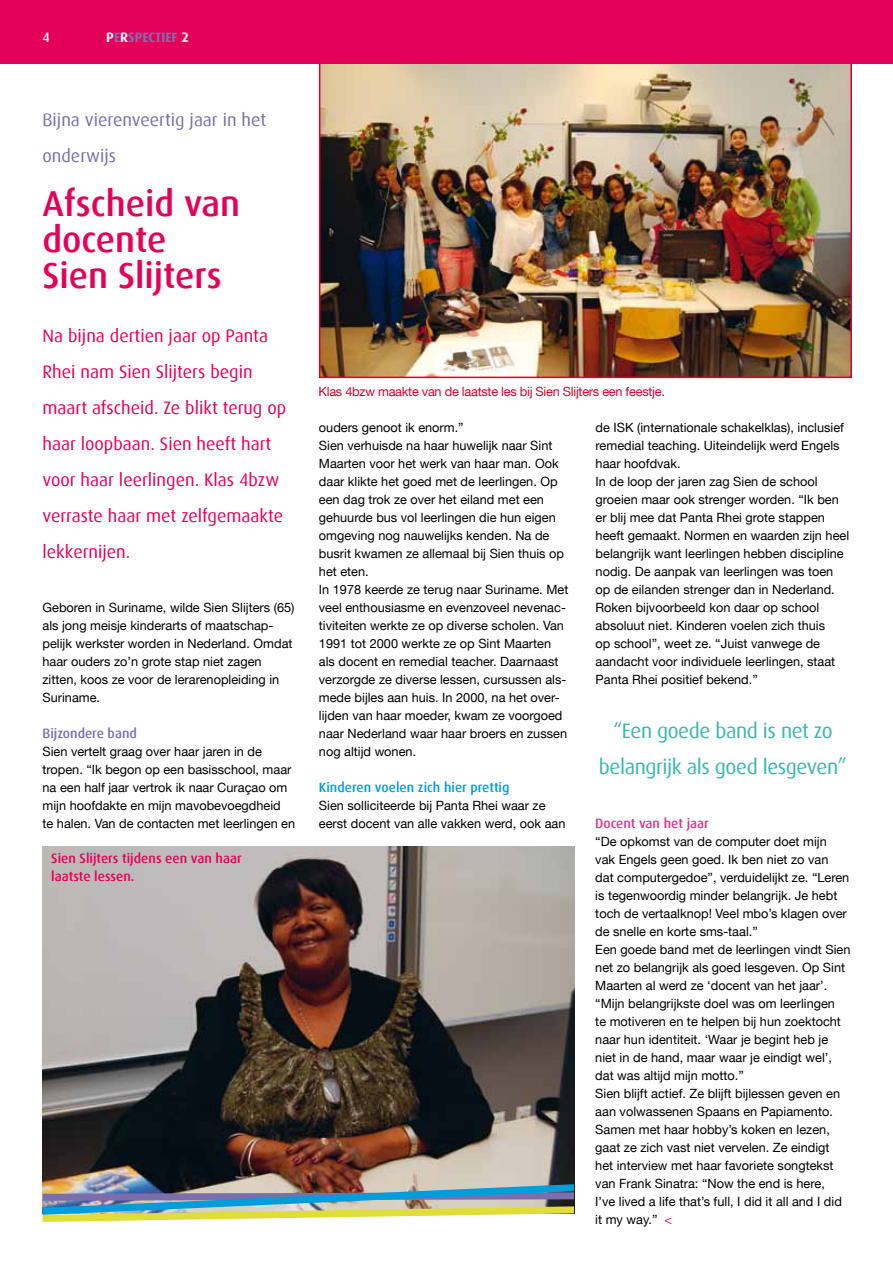
<style>
.page{position:relative;width:893px;height:1263px;background:#fff}
.page>*{position:absolute;margin:0;border:0;box-sizing:border-box;transform-origin:0 0}
.t1{font:500 36px/36px "Dax";color:#e30059}
.t2{font:21px/36px "Dax";letter-spacing:-.02em;color:#3eb5ac;text-align:center}
.t3{font:18px/36px "Dax";color:#e30059}
.t4{font:18px/36px "Dax";color:#7a6fac}
.t5{font:500 13.5px/18px "Dax";color:#e30059}
.t6{font:500 13.5px "Dax";color:#009ddb}
.t7{font:500 13.5px "Dax";color:#e13288}
.t8{font:500 13.5px "Dax";color:#7a6fac}
.t9{font:700 13.5px "Dax";color:#7c70ad}
.t10{font:500 13.5px "Dax";color:#fff}
.t11{font:12.75px/18px "Helvetica Neue LT";color:#000}
.t12{font:12.75px "Helvetica Neue LT";letter-spacing:-.02em;color:#dc002f}
.s1{color:#fff}
.s2{color:#e30059}
</style>
<div class="page">
<img style="left:322px;top:64px;width:527px;height:311px">
<div style="left:319px;top:54px;width:533px;height:324px;border:2px solid #dc002f"></div>
<img style="left:43px;top:846px;width:531px;height:338px">
<img style="left:43px;top:1184px;width:531px;height:38px">
<div style="left:0;top:0;width:893px;height:64px;background:#e30059"></div>
<p class="t10" style="left:43px;top:30px;width:9px">4</p>
<p class="t9" style="left:106px;top:30px;width:84px"><span class="s1">P</span>E<span class="s1">R</span>SPECTIEF <span class="s1">2</span></p>
<h3 class="t4" style="left:43px;top:102px;width:225px">Bijna vierenveertig jaar in het onderwijs</h3>
<h1 class="t1" style="left:43px;top:186px;width:199px">Afscheid van docente<br>Sien Slijters</h1>
<h3 class="t3" style="left:43px;top:318px;width:245px">Na bijna dertien jaar op Panta<br>Rhei nam Sien Slijters begin maart afscheid. Ze blikt terug op haar loopbaan. Sien heeft hart voor haar leerlingen. Klas 4bzw verraste haar met zelfgemaakte lekkernijen.</h3>
<p class="t11" style="left:43px;top:598px;width:253px">Geboren in Suriname, wilde Sien Slijters (65) als jong meisje kinderarts of maatschap&shy;pelijk werkster worden in Nederland. Omdat haar ouders zo’n grote stap niet zagen zitten, koos ze voor de lerarenopleiding in Suriname.</p>
<p class="t8" style="left:43px;top:726px;width:96px">Bijzondere band</p>
<p class="t11" style="left:43px;top:742px;width:254px">Sien vertelt graag over haar jaren in de tropen. “Ik begon op een basisschool, maar na een half jaar vertrok ik naar Curaçao om mijn hoofdakte en mijn mavobevoegdheid<br>te halen. Van de contacten met leerlingen en</p>
<p class="t5" style="left:51px;top:849px;width:192px">Sien Slijters tijdens een van haar laatste lessen.</p>
<p class="t12" style="left:319px;top:384px;width:348px">Klas 4bzw maakte van de laatste les bij Sien Slijters een feestje.</p>
<p class="t11" style="left:319px;top:418px;width:251px">ouders genoot ik enorm.”<br>Sien verhuisde na haar huwelijk naar Sint Maarten voor het werk van haar man. Ook daar klikte het goed met de leerlingen. Op een dag trok ze over het eiland met een gehuurde bus vol leerlingen die hun eigen omgeving nog nauwelijks kenden. Na de busrit kwamen ze allemaal bij Sien thuis op het eten.<br>In 1978 keerde ze terug naar Suriname. Met veel enthousiasme en evenzoveel nevenac&shy;tiviteiten werkte ze op diverse scholen. Van 1991 tot 2000 werkte ze op Sint Maarten als docent en remedial teacher. Daarnaast verzorgde ze diverse lessen, cursussen als&shy;mede bijles aan huis. In 2000, na het over&shy;lijden van haar moeder, kwam ze voorgoed naar Nederland waar haar broers en zussen nog altijd wonen.</p>
<p class="t6" style="left:319px;top:780px;width:192px">Kinderen voelen zich hier prettig</p>
<p class="t11" style="left:319px;top:796px;width:248px">Sien solliciteerde bij Panta Rhei waar ze eerst docent van alle vakken werd, ook aan</p>
<p class="t11" style="left:596px;top:418px;width:255px">de ISK (internationale schakelklas), inclusief remedial teaching. Uiteindelijk werd Engels haar hoofdvak.<br>In de loop der jaren zag Sien de school groeien maar ook strenger worden. “Ik ben er blij mee dat Panta Rhei grote stappen heeft gemaakt. Normen en waarden zijn heel belangrijk want leerlingen hebben discipline nodig. De aanpak van leerlingen was toen op de eilanden strenger dan in Nederland.<br>Roken bijvoorbeeld kon daar op school absoluut niet. Kinderen voelen zich thuis<br>op school”, weet ze. “Juist vanwege de aandacht voor individuele leerlingen, staat Panta Rhei positief bekend.”</p>
<h2 class="t2" style="left:599px;top:713px;width:250px">“Een goede band is net zo belangrijk als goed lesgeven”</h2>
<p class="t7" style="left:595px;top:816px;width:115px">Docent van het jaar</p>
<p class="t11" style="left:595px;top:832px;width:257px">“De opkomst van de computer doet mijn<br>vak Engels geen goed. Ik ben niet zo van<br>dat computergedoe”, verduidelijkt ze. “Leren is tegenwoordig minder belangrijk. Je hebt toch de vertaalknop! Veel mbo’s klagen over de snelle en korte sms-taal.”<br>Een goede band met de leerlingen vindt Sien net zo belangrijk als goed lesgeven. Op Sint Maarten al werd ze ‘docent van het jaar’. “Mijn belangrijkste doel was om leerlingen<br>te motiveren en te helpen bij hun zoektocht naar hun identiteit. ‘Waar je begint heb je niet in de hand, maar waar je eindigt wel’, dat was altijd mijn motto.”<br>Sien blijft actief. Ze blijft bijlessen geven en aan volwassenen Spaans en Papiamento.<br>Samen met haar hobby’s koken en lezen, gaat ze zich vast niet vervelen. Ze eindigt het interview met haar favoriete songtekst van Frank Sinatra: “Now the end is here,<br>I’ve lived a life that’s full, I did it all and I did it my way.” <span class="s2">&lt;</span></p>
</div>
